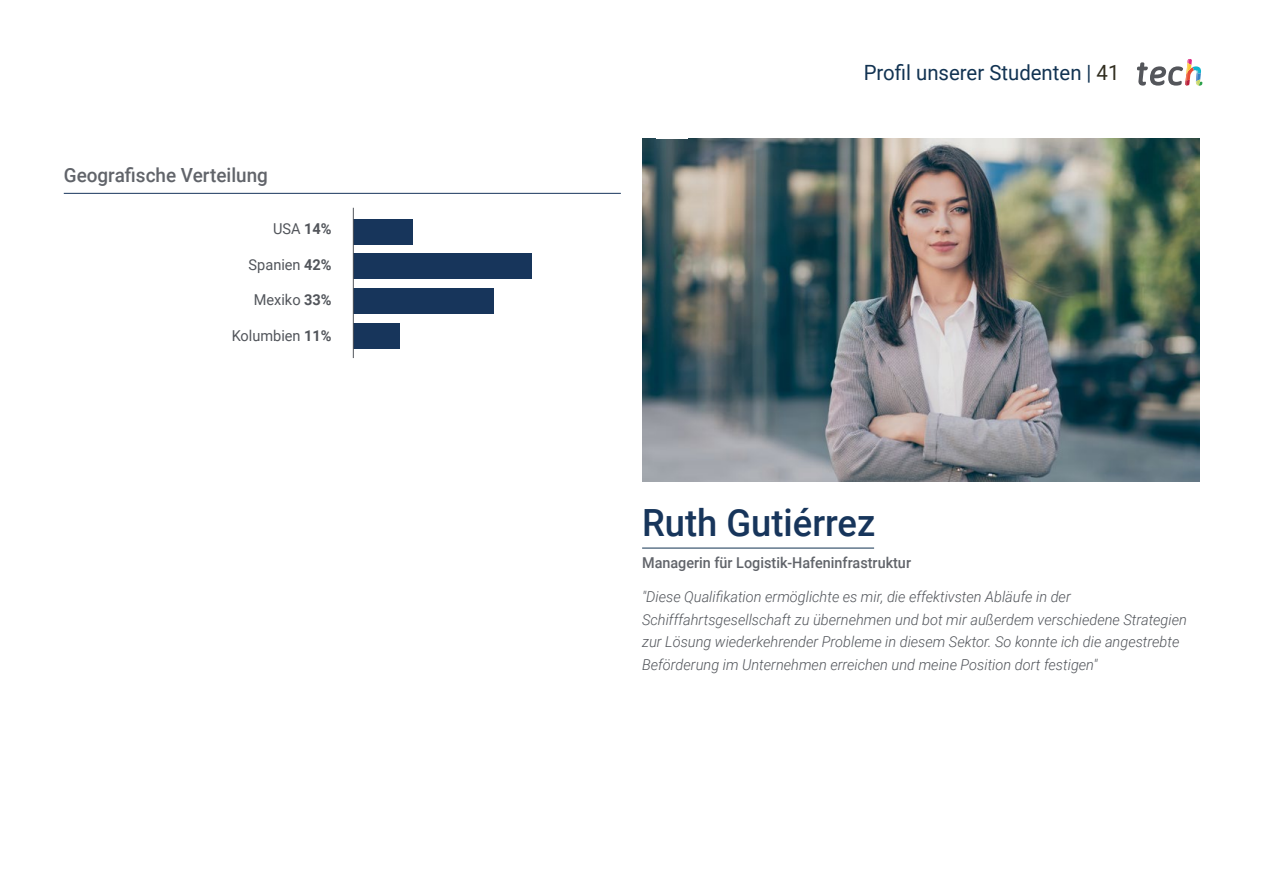
<style>
.page{position:relative;width:1263px;height:893px;background:#fff}
.page>*{position:absolute;margin:0;border:0;box-sizing:border-box;transform-origin:0 0}
.t1{font:500 37.5px "Roboto";color:#17355b}
.t2{font:21px "Roboto";color:#123352}
.t3{font:500 19.5px "Roboto";color:#61646a}
.t4{font:italic 300 15px/22.5px "Roboto";color:#52555b}
.t5{font:500 15px "Roboto";color:#61646a;scale:.96 1}
.t6{font:15px "Roboto";color:#52555b}
.s1{font-weight:700}
.s2{color:#312e20}
</style>
<div class="page">
<hr style="left:642px;top:548px;width:232px;height:1px;background:#123352">
<img style="left:642px;top:138px;width:557px;height:343px">
<hr style="left:64px;top:193px;width:557px;height:1px;background:#17355b">
<div style="left:353px;top:219px;width:60px;height:25px;background:#17355b"></div>
<div style="left:353px;top:254px;width:179px;height:25px;background:#17355b"></div>
<div style="left:353px;top:288px;width:141px;height:26px;background:#17355b"></div>
<div style="left:353px;top:323px;width:47px;height:26px;background:#17355b"></div>
<hr style="left:353px;top:208px;width:1px;height:150px;background:#52555b">
<svg style="left:1137px;top:59px;width:65px;height:27px"></svg>
<h3 class="t3" style="left:64px;top:161px;width:206px">Geografische Verteilung</h3>
<p class="t6" style="left:273px;top:218px;width:60px">USA <span class="s1">14%</span></p>
<p class="t6" style="left:249px;top:254px;width:85px">Spanien <span class="s1">42%</span></p>
<p class="t6" style="left:254px;top:289px;width:79px">Mexiko <span class="s1">33%</span></p>
<p class="t6" style="left:232px;top:325px;width:102px">Kolumbien <span class="s1">11%</span></p>
<h2 class="t2" style="left:864px;top:57px;width:257px">Profil unserer Studenten | <span class="s2">41</span></h2>
<h1 class="t1" style="left:642px;top:496px;width:235px">Ruth Gutiérrez</h1>
<p class="t5" style="left:642px;top:552px;width:282px">Managerin für Logistik-Hafeninfrastruktur</p>
<p class="t4" style="left:642px;top:585px;width:546px">"Diese Qualifikation ermöglichte es mir, die effektivsten Abläufe in der Schifffahrtsgesellschaft zu übernehmen und bot mir außerdem verschiedene Strategien zur Lösung wiederkehrender Probleme in diesem Sektor. So konnte ich die angestrebte Beförderung im Unternehmen erreichen und meine Position dort festigen"</p>
</div>
